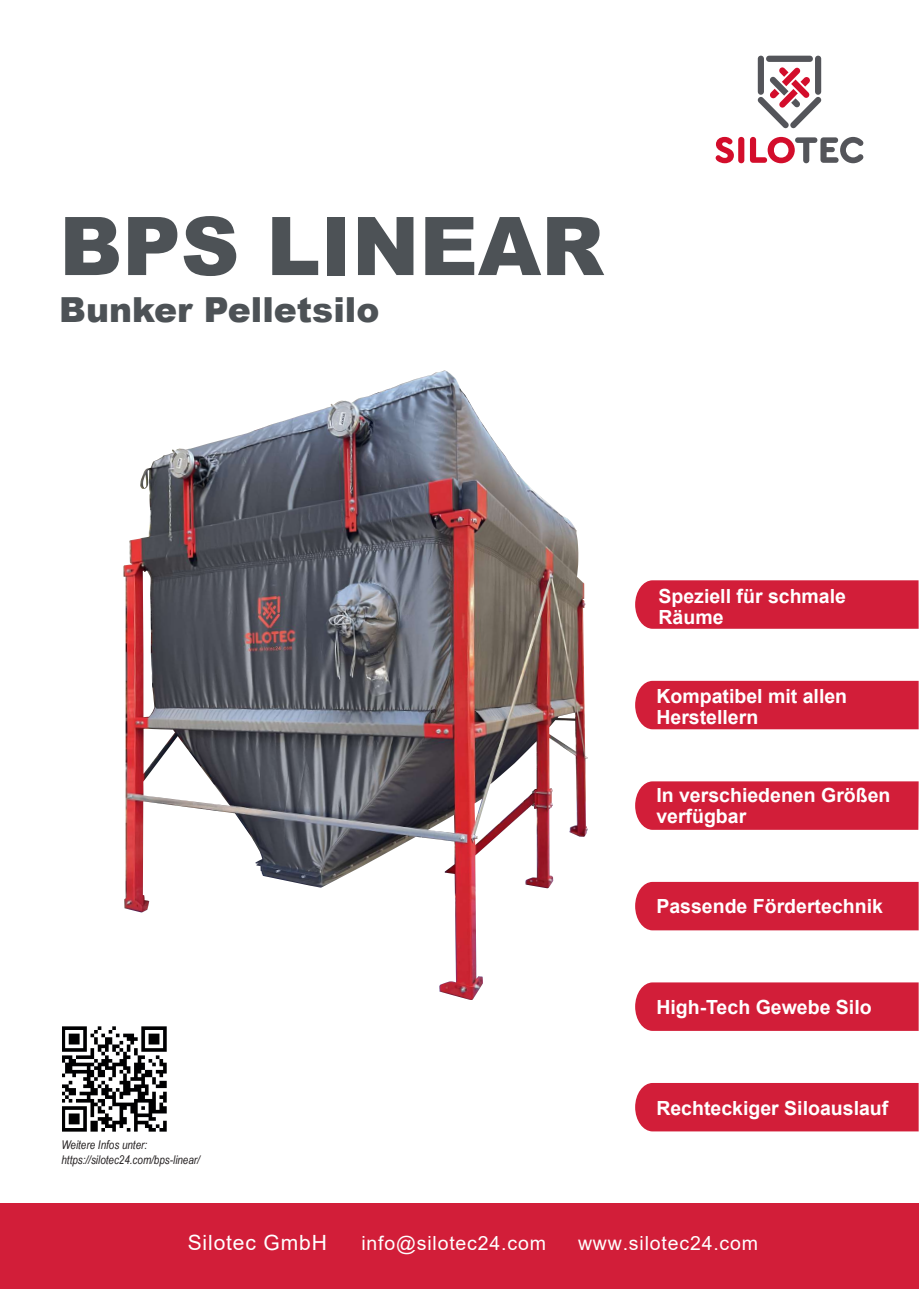
<style>
.page{position:relative;width:919px;height:1289px;background:#fff}
.page>*{position:absolute;margin:0;border:0;box-sizing:border-box;transform-origin:0 0}
.t1{font:900 81px "Arial";color:#4d5256}
.t2{font:900 34.5px "Arial";color:#4d5256}
.t3{font:21px "Arial";letter-spacing:.04em;color:#fff}
.t4{font:700 19.5px/21px "Arial";color:#fff}
.t5{font:19.5px "Arial";letter-spacing:.04em;color:#fff}
.t6{font:italic 12px/14.4px "Arial Narrow";color:#231f20}
</style>
<div class="page">
<div style="left:0;top:1203px;width:918px;height:85px;background:#d21e39"></div>
<div style="left:738px;top:137px;width:6px;height:26px;background:#d30d2b;border-radius:3px"></div>
<svg style="left:715px;top:137px;width:18px;height:26px"></svg>
<svg style="left:750px;top:137px;width:113px;height:26px"></svg>
<svg style="left:757px;top:67px;width:64px;height:61px"></svg>
<div style="left:815px;top:56px;width:6px;height:39px;background:#54555a;border-radius:3px"></div>
<div style="left:757px;top:56px;width:7px;height:39px;background:#54555a;border-radius:3px"></div>
<div style="left:766px;top:56px;width:46px;height:6px;background:#54555a;border-radius:3px"></div>
<img style="left:140px;top:370px;width:448px;height:630px">
<img style="left:123px;top:370px;width:321px;height:542px">
<svg style="left:143px;top:570px;width:11px;height:147px"></svg>
<svg style="left:143px;top:728px;width:87px;height:78px"></svg>
<svg style="left:474px;top:741px;width:62px;height:104px"></svg>
<svg style="left:549px;top:712px;width:26px;height:39px"></svg>
<svg style="left:428px;top:814px;width:26px;height:19px"></svg>
<svg style="left:143px;top:474px;width:3px;height:14px"></svg>
<img style="left:62px;top:1026px;width:105px;height:106px">
<div style="left:635px;top:681px;width:283px;height:48px;background:#d21e39"></div>
<div style="left:635px;top:781px;width:283px;height:48px;background:#d21e39"></div>
<div style="left:635px;top:881px;width:283px;height:49px;background:#d21e39"></div>
<div style="left:635px;top:982px;width:283px;height:48px;background:#d21e39"></div>
<div style="left:635px;top:1083px;width:283px;height:48px;background:#d21e39"></div>
<div style="left:635px;top:580px;width:283px;height:48px;background:#d21e39"></div>
<h1 class="t1" style="left:59px;top:187px;width:546px">BPS LINEAR</h1>
<h2 class="t2" style="left:59px;top:284px;width:321px">Bunker Pelletsilo</h2>
<p class="t6" style="left:61px;top:1137px;width:140px">Weitere Infos unter: https://silotec24.com/bps-linear/</p>
<p class="t4" style="left:658px;top:586px;width:189px">Speziell für schmale<br>Räume</p>
<p class="t4" style="left:656px;top:685px;width:192px">Kompatibel mit allen<br>Herstellern</p>
<p class="t4" style="left:656px;top:785px;width:236px">In verschiedenen Größen verfügbar</p>
<p class="t4" style="left:656px;top:895px;width:228px">Passende Fördertechnik</p>
<p class="t4" style="left:656px;top:996px;width:217px">High-Tech Gewebe Silo</p>
<p class="t4" style="left:656px;top:1097px;width:233px">Rechteckiger Siloauslauf</p>
<p class="t3" style="left:188px;top:1228px;width:141px">Silotec GmbH</p>
<p class="t5" style="left:361px;top:1229px;width:186px">info@silotec24.com</p>
<p class="t5" style="left:578px;top:1229px;width:181px">www.silotec24.com</p>
</div>
